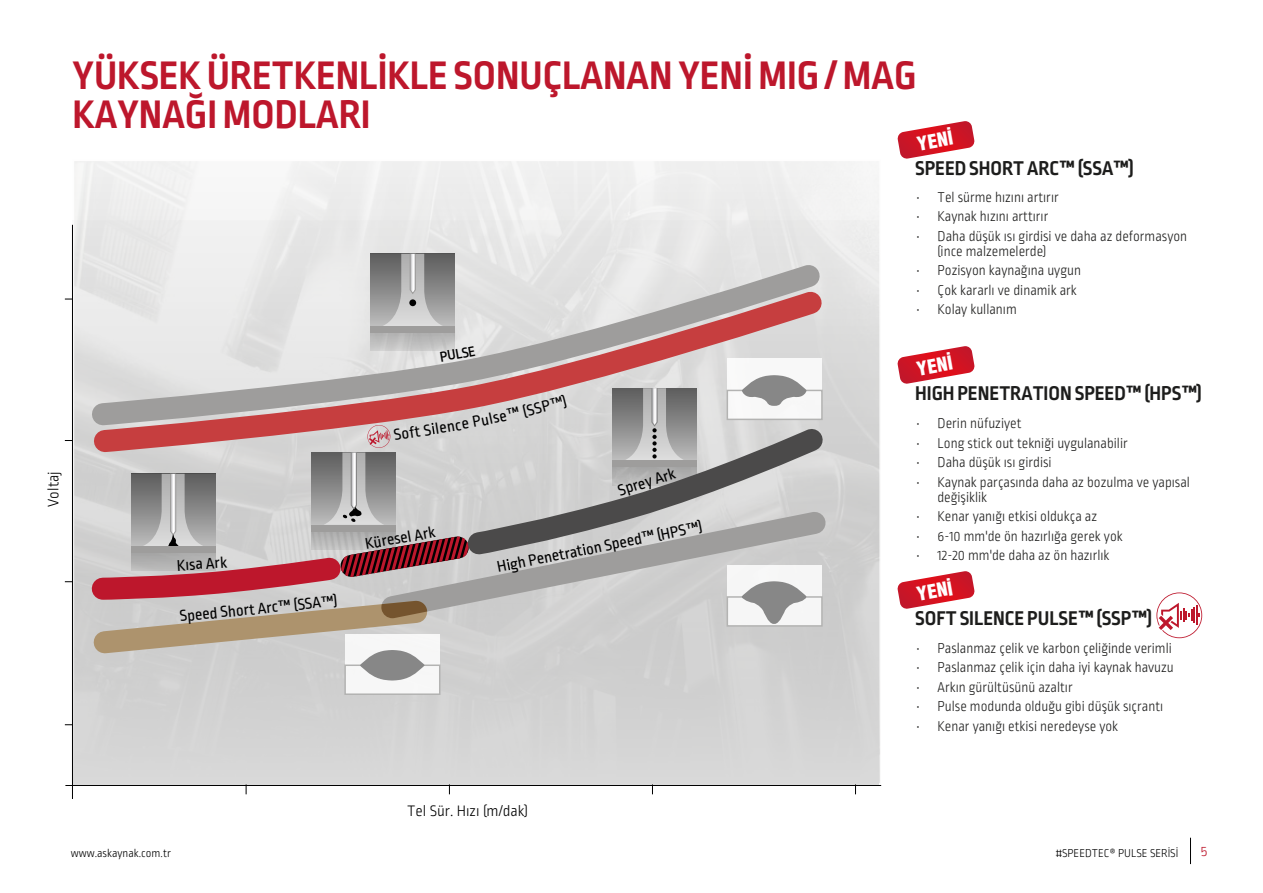
<style>
.page{position:relative;width:1263px;height:893px;background:#fff}
.page>*{position:absolute;margin:0;border:0;box-sizing:border-box;transform-origin:0 0}
.t1{font:700 42px/39px "Ropa Sans Pro";color:#bd172c}
.t2{font:700 21px "Ropa Sans Pro";color:#1d1d1c}
.t3{font:19.05px "Helvetica Condensed Black Tr";color:#fff}
.t4{font:16.5px "Ropa Sans Pro";color:#010101}
.t5{font:300 16.05px "Ropa Sans Pro";color:#010101}
.t6{font:300 15px/15px "Ropa Sans Pro";color:#1d1d1c;scale:.95 1}
.t7{font:300 15px "Ropa Sans Pro";color:#bd172c}
.t8{font:300 12px "Ropa Sans Pro";color:#010101}
</style>
<div class="page">
<svg style="left:72px;top:220px;width:806px;height:565px;background:#d8d8d8"></svg>
<hr style="left:72px;top:225px;width:1px;height:574px;background:#010101">
<hr style="left:65px;top:785px;width:816px;height:1px;background:#010101">
<svg style="left:535px;top:497px;width:305px;height:136px;background:#cac9c9"></svg>
<svg style="left:81px;top:254px;width:750px;height:149px;background:#e4e4e4"></svg>
<svg style="left:83px;top:281px;width:750px;height:137px;background:#d4c5c5"></svg>
<div style="left:727px;top:565px;width:95px;height:61px;background:#f6f6f6"></div>
<div style="left:727px;top:359px;width:95px;height:60px;background:#f8f8f8"></div>
<div style="left:726px;top:390px;width:97px;height:30px;border:2px solid #b3b3b2"></div>
<svg style="left:742px;top:375px;width:64px;height:31px"></svg>
<svg style="left:726px;top:581px;width:97px;height:46px"></svg>
<svg style="left:370px;top:254px;width:85px;height:97px;background:#a2a2a2"></svg>
<svg style="left:612px;top:388px;width:85px;height:30px"></svg>
<svg style="left:1156px;top:592px;width:46px;height:46px"></svg>
<svg style="left:382px;top:253px;width:61px;height:73px;background:#a3a3a3"></svg>
<div style="left:370px;top:326px;width:85px;height:6px;background:#9e9d9c"></div>
<div style="left:409px;top:299px;width:7px;height:7px;background:#010101;border-radius:50%"></div>
<svg style="left:624px;top:388px;width:61px;height:30px;background:#8a8a8b"></svg>
<svg style="left:535px;top:418px;width:299px;height:147px;background:#b4b4b3"></svg>
<svg style="left:897px;top:121px;width:78px;height:38px"></svg>
<svg style="left:897px;top:346px;width:78px;height:38px"></svg>
<svg style="left:897px;top:571px;width:78px;height:38px"></svg>
<svg style="left:1190px;top:838px;width:1px;height:26px"></svg>
<svg style="left:440px;top:346px;width:35px;height:16px"></svg>
<svg style="left:81px;top:403px;width:454px;height:293px;background:#c1afae"></svg>
<h1 class="t1" style="left:72px;top:58px;width:845px">YÜKSEK ÜRETKENLİKLE SONUÇLANAN YENİ MIG / MAG<br>KAYNAĞI MODLARI</h1>
<p class="t3" style="left:915px;top:132px;width:37px;rotate:-10deg">YENİ</p>
<h2 class="t2" style="left:915px;top:156px;width:220px">SPEED SHORT ARC™ (SSA™)</h2>
<p class="t6" style="left:916px;top:190px;width:151px">• Tel sürme hızını artırır</p>
<p class="t6" style="left:916px;top:210px;width:141px">• Kaynak hızını arttırır</p>
<p class="t6" style="left:937px;top:229px;width:265px;text-indent:-21px">• Daha düşük ısı girdisi ve daha az deformasyon (ince malzemelerde)</p>
<p class="t6" style="left:916px;top:264px;width:175px">• Pozisyon kaynağına uygun</p>
<p class="t6" style="left:916px;top:283px;width:170px">• Çok kararlı ve dinamik ark</p>
<p class="t6" style="left:916px;top:303px;width:107px">• Kolay kullanım</p>
<p class="t5" style="left:45px;top:507px;width:38px;rotate:-90deg">Voltaj</p>
<p class="t4" style="left:392px;top:426px;width:28px;rotate:-8deg">Soft</p>
<p class="t4" style="left:176px;top:556px;width:52px;rotate:-4deg">Kısa Ark</p>
<p class="t4" style="left:179px;top:608px;width:160px;rotate:-6deg">Speed Short Arc™ (SSA™)</p>
<p class="t4" style="left:364px;top:535px;width:72px;rotate:-10deg">Küresel Ark</p>
<p class="t4" style="left:532px;top:400px;width:35px;rotate:-14deg">SP™)</p>
<p class="t4" style="left:615px;top:482px;width:61px;rotate:-17deg">Sprey Ark</p>
<p class="t4" style="left:495px;top:558px;width:211px;rotate:-11deg">H gh Penetrat on Speed™ (HPS™)</p>
<p class="t3" style="left:915px;top:357px;width:37px;rotate:-10deg">YENİ</p>
<h2 class="t2" style="left:915px;top:381px;width:288px">HIGH PENETRATION SPEED™ (HPS™)</h2>
<p class="t6" style="left:916px;top:417px;width:112px">• Derin nüfuziyet</p>
<p class="t6" style="left:916px;top:436px;width:224px">• Long stick out tekniği uygulanabilir</p>
<p class="t6" style="left:916px;top:456px;width:144px">• Daha düşük ısı girdisi</p>
<p class="t6" style="left:937px;top:475px;width:267px;text-indent:-21px">• Kaynak parçasında daha az bozulma ve yapısal değişiklik</p>
<p class="t6" style="left:916px;top:510px;width:192px">• Kenar yanığı etkisi oldukça az</p>
<p class="t6" style="left:916px;top:529px;width:219px">• 6-10 mm'de ön hazırlığa gerek yok</p>
<p class="t6" style="left:916px;top:549px;width:205px">• 12-20 mm'de daha az ön hazırlık</p>
<p class="t3" style="left:915px;top:582px;width:37px;rotate:-10deg">YENİ</p>
<h2 class="t2" style="left:915px;top:606px;width:238px">SOFT SILENCE PULSE™ (SSP™)</h2>
<p class="t6" style="left:916px;top:641px;width:270px">• Paslanmaz çelik ve karbon çeliğinde verimli</p>
<p class="t6" style="left:916px;top:661px;width:272px">• Paslanmaz çelik için daha iyi kaynak havuzu</p>
<p class="t6" style="left:916px;top:680px;width:166px">• Arkın gürültüsünü azaltır</p>
<p class="t6" style="left:916px;top:700px;width:261px">• Pulse modunda olduğu gibi düşük sıçrantı</p>
<p class="t6" style="left:916px;top:719px;width:214px">• Kenar yanığı etkisi neredeyse yok</p>
<p class="t5" style="left:407px;top:802px;width:122px">Tel Sür. Hızı (m/dak)</p>
<p class="t8" style="left:71px;top:847px;width:102px">www.askaynak.com.tr</p>
<p class="t8" style="left:1056px;top:847px;width:124px">#SPEEDTEC® PULSE SERİSİ</p>
<p class="t7" style="left:1201px;top:843px;width:8px">5</p>
</div>
